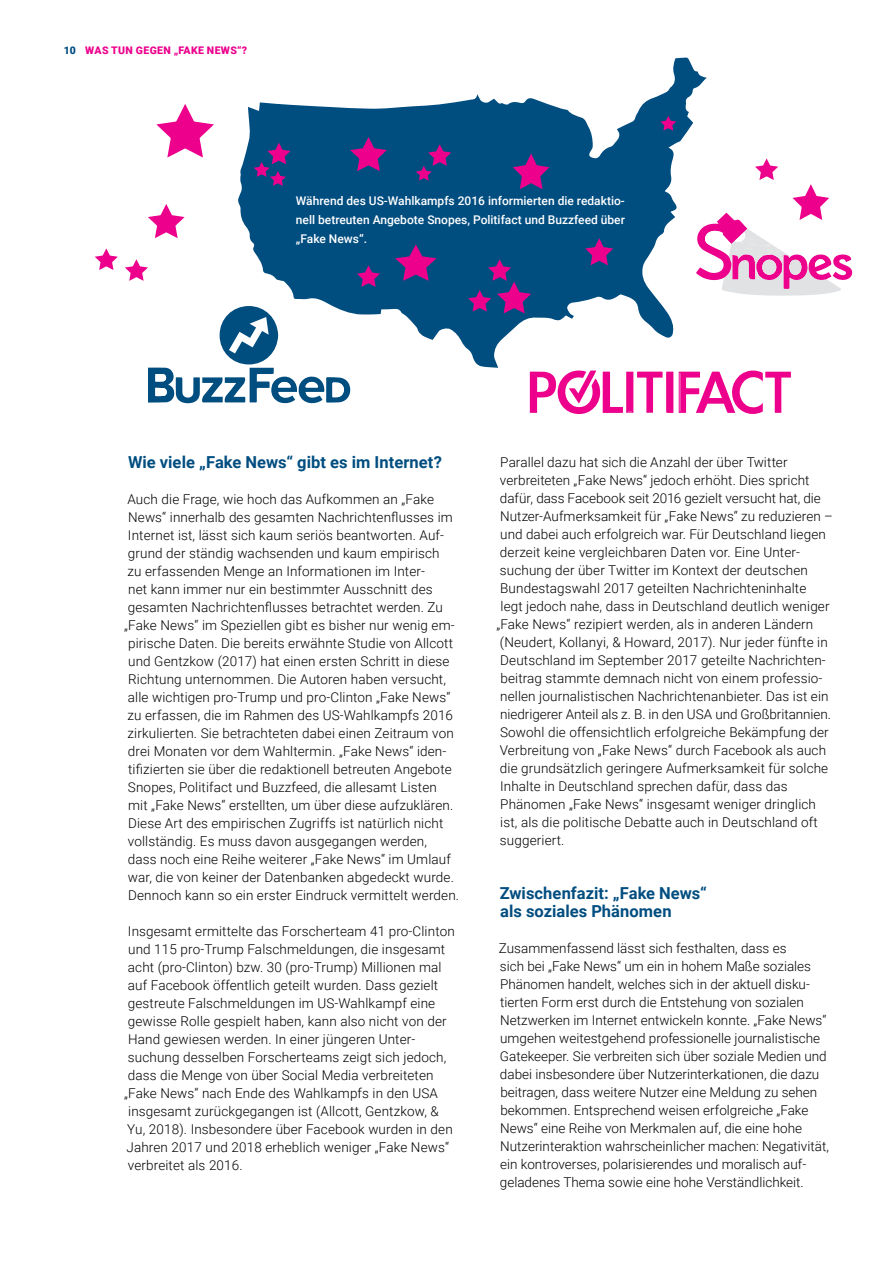
<style>
.page{position:relative;width:893px;height:1263px;background:#fff}
.page>*{position:absolute;margin:0;border:0;box-sizing:border-box;transform-origin:0 0}
.t1{font:700 16.5px/18px "Roboto";color:#004d80}
.t2{font:300 13.5px/18px "Roboto";letter-spacing:.01em;color:#000}
.t3{font:500 12px/18.8px "Roboto";color:#fff;text-align:justify}
.t4{font:900 10.5px "Roboto";letter-spacing:.035em;color:#ec008c}
.s1{color:#004d80}
</style>
<div class="page">
<svg style="left:148px;top:308px;width:202px;height:96px"></svg>
<svg style="left:530px;top:370px;width:261px;height:44px"></svg>
<svg style="left:238px;top:58px;width:469px;height:310px;fill:#004d80"></svg>
<svg style="left:350px;top:137px;width:37px;height:34px"></svg>
<svg style="left:156px;top:104px;width:58px;height:54px"></svg>
<svg style="left:148px;top:204px;width:37px;height:34px"></svg>
<svg style="left:416px;top:144px;width:35px;height:37px"></svg>
<svg style="left:660px;top:116px;width:16px;height:15px"></svg>
<svg style="left:95px;top:248px;width:23px;height:22px"></svg>
<svg style="left:125px;top:259px;width:23px;height:22px"></svg>
<svg style="left:357px;top:265px;width:23px;height:22px"></svg>
<svg style="left:254px;top:143px;width:36px;height:43px;background:#3f3883"></svg>
<svg style="left:468px;top:259px;width:63px;height:54px;background:#3d3883"></svg>
<svg style="left:395px;top:244px;width:42px;height:37px;background:#622c84"></svg>
<svg style="left:513px;top:153px;width:36px;height:36px"></svg>
<svg style="left:585px;top:238px;width:28px;height:27px"></svg>
<svg style="left:694px;top:158px;width:159px;height:138px"></svg>
<p class="t4" style="left:64px;top:43px;width:185px"><span class="s1">10</span> WAS TUN GEGEN „FAKE NEWS“?</p>
<p class="t3" style="left:296px;top:191px;width:330px">Während des US-Wahlkampfs 2016 informierten die redaktio&shy;nell betreuten Angebote Snopes, Politifact und Buzzfeed über „Fake News“.</p>
<p class="t1" style="left:128px;top:452px;width:315px">Wie viele „Fake News“ gibt es im Internet?</p>
<p class="t2" style="left:124px;top:489px;width:336px">Auch die Frage, wie hoch das Aufkommen an „Fake News“ innerhalb des gesamten Nachrichtenflusses im Internet ist, lässt sich kaum seriös beantworten. Auf&shy;grund der ständig wachsenden und kaum empirisch<br>zu erfassenden Menge an Informationen im Inter-<br>net kann immer nur ein bestimmter Ausschnitt des gesamten Nachrichtenflusses betrachtet werden. Zu „Fake News“ im Speziellen gibt es bisher nur wenig em&shy;pirische Daten. Die bereits erwähnte Studie von Allcott und Gentzkow (2017) hat einen ersten Schritt in diese Richtung unternommen. Die Autoren haben versucht, alle wichtigen pro-Trump und pro-Clinton „Fake News“ zu erfassen, die im Rahmen des US-Wahlkampfs 2016 zirkulierten. Sie betrachteten dabei einen Zeitraum von drei Monaten vor dem Wahltermin. „Fake News“ iden&shy;tifizierten sie über die redaktionell betreuten Angebote Snopes, Politifact und Buzzfeed, die allesamt Listen<br>mit „Fake News“ erstellten, um über diese aufzuklären.<br>Diese Art des empirischen Zugriffs ist natürlich nicht vollständig. Es muss davon ausgegangen werden,<br>dass noch eine Reihe weiterer „Fake News“ im Umlauf war, die von keiner der Datenbanken abgedeckt wurde.<br>Dennoch kann so ein erster Eindruck vermittelt werden.</p>
<p class="t2" style="left:124px;top:921px;width:332px">Insgesamt ermittelte das Forscherteam 41 pro-Clinton und 115 pro-Trump Falschmeldungen, die insgesamt acht (pro-Clinton) bzw. 30 (pro-Trump) Millionen mal auf Facebook öffentlich geteilt wurden. Dass gezielt gestreute Falschmeldungen im US-Wahlkampf eine gewisse Rolle gespielt haben, kann also nicht von der Hand gewiesen werden. In einer jüngeren Unter&shy;suchung desselben Forscherteams zeigt sich jedoch, dass die Menge von über Social Media verbreiteten „Fake News“ nach Ende des Wahlkampfs in den USA insgesamt zurückgegangen ist (Allcott, Gentzkow, &amp; Yu, 2018). Insbesondere über Facebook wurden in den Jahren 2017 und 2018 erheblich weniger „Fake News“ verbreitet als 2016.</p>
<p class="t2" style="left:500px;top:452px;width:289px">Parallel dazu hat sich die Anzahl der über Twitter</p>
<p class="t2" style="left:500px;top:470px;width:311px">verbreiteten „Fake News“ jedoch erhöht. Dies spricht</p>
<p class="t2" style="left:500px;top:488px;width:322px">dafür, dass Facebook seit 2016 gezielt versucht hat, die</p>
<p class="t2" style="left:500px;top:506px;width:334px">Nutzer-Aufmerksamkeit für „Fake News“ zu reduzieren –</p>
<p class="t2" style="left:500px;top:524px;width:327px">und dabei auch erfolgreich war. Für Deutschland liegen</p>
<p class="t2" style="left:500px;top:542px;width:302px">derzeit keine vergleichbaren Daten vor. Eine Unter-</p>
<p class="t2" style="left:500px;top:560px;width:309px">suchung der über Twitter im Kontext der deutschen</p>
<p class="t2" style="left:500px;top:578px;width:308px">Bundestagswahl 2017 geteilten Nachrichteninhalte</p>
<p class="t2" style="left:500px;top:596px;width:331px">legt jedoch nahe, dass in Deutschland deutlich weniger</p>
<p class="t2" style="left:496px;top:614px;width:318px">„Fake News“ rezipiert werden, als in anderen Ländern</p>
<p class="t2" style="left:500px;top:632px;width:329px">(Neudert, Kollanyi, &amp; Howard, 2017). Nur jeder fünfte in</p>
<p class="t2" style="left:500px;top:650px;width:327px">Deutschland im September 2017 geteilte Nachrichten-</p>
<p class="t2" style="left:500px;top:668px;width:323px">beitrag stammte demnach nicht von einem professio-</p>
<p class="t2" style="left:500px;top:686px;width:330px">nellen journalistischen Nachrichtenanbieter. Das ist ein</p>
<p class="t2" style="left:500px;top:704px;width:332px">niedrigerer Anteil als z. B. in den USA und Großbritannien.</p>
<p class="t2" style="left:500px;top:722px;width:330px">Sowohl die offensichtlich erfolgreiche Bekämpfung der</p>
<p class="t2" style="left:500px;top:740px;width:328px">Verbreitung von „Fake News“ durch Facebook als auch</p>
<p class="t2" style="left:500px;top:758px;width:330px">die grundsätzlich geringere Aufmerksamkeit für solche</p>
<p class="t2" style="left:500px;top:776px;width:289px">Inhalte in Deutschland sprechen dafür, dass das</p>
<p class="t2" style="left:500px;top:794px;width:317px">Phänomen „Fake News“ insgesamt weniger dringlich</p>
<p class="t2" style="left:500px;top:812px;width:319px">ist, als die politische Debatte auch in Deutschland oft</p>
<p class="t2" style="left:500px;top:830px;width:66px">suggeriert.</p>
<p class="t1" style="left:500px;top:883px;width:209px">Zwischenfazit: „Fake News“ als soziales Phänomen</p>
<p class="t2" style="left:499px;top:939px;width:332px">Zusammenfassend lässt sich festhalten, dass es<br>sich bei „Fake News“ um ein in hohem Maße soziales Phänomen handelt, welches sich in der aktuell disku&shy;tierten Form erst durch die Entstehung von sozialen Netzwerken im Internet entwickeln konnte. „Fake News“ umgehen weitestgehend professionelle journalistische Gatekeeper. Sie verbreiten sich über soziale Medien und dabei insbesondere über Nutzerinterkationen, die dazu beitragen, dass weitere Nutzer eine Meldung zu sehen bekommen. Entsprechend weisen erfolgreiche „Fake News“ eine Reihe von Merkmalen auf, die eine hohe Nutzerinteraktion wahrscheinlicher machen: Negativität, ein kontroverses, polarisierendes und moralisch auf&shy;geladenes Thema sowie eine hohe Verständlichkeit.</p>
</div>
